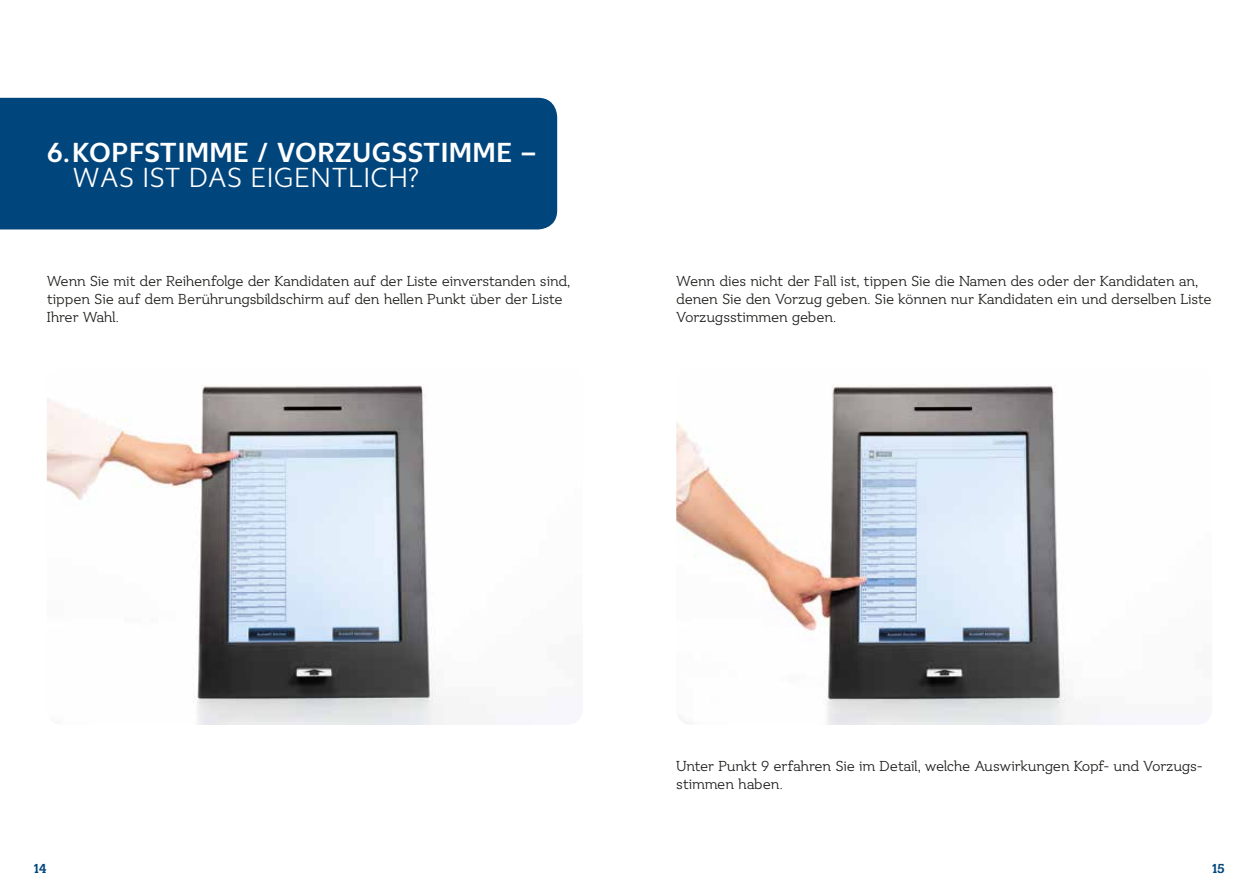
<style>
.page{position:relative;width:1259px;height:893px;background:#fff}
.page>*{position:absolute;margin:0;border:0;box-sizing:border-box;transform-origin:0 0}
.t1{font:700 28.5px "Ostbe Sans";letter-spacing:.01em;color:#fff}
.t2{font:28.5px "Ostbe Sans";letter-spacing:.01em;color:#fff}
.t3{font:15px/18px "Ostbe Serif";letter-spacing:-.02em;color:#1d1d1b}
.t4{font:700 13.5px "Ostbe Serif";color:#00457c}
</style>
<div class="page">
<div style="left:0;top:98px;width:557px;height:131px;background:#00457c"></div>
<img style="left:47px;top:385px;width:528px;height:340px">
<img style="left:676px;top:385px;width:458px;height:340px">
<h1 class="t1" style="left:47px;top:136px;width:492px">6.KOPFSTIMME / VORZUGSSTIMME –</h1>
<h1 class="t2" style="left:72px;top:162px;width:349px">WAS IST DAS EIGENTLICH?</h1>
<p class="t3" style="left:47px;top:273px;width:525px">Wenn Sie mit der Reihenfolge der Kandidaten auf der Liste einverstanden sind, tippen Sie auf dem Berührungsbildschirm auf den hellen Punkt über der Liste<br>Ihrer Wahl.</p>
<p class="t3" style="left:676px;top:273px;width:537px">Wenn dies nicht der Fall ist, tippen Sie die Namen des oder der Kandidaten an, denen Sie den Vorzug geben. Sie können nur Kandidaten ein und derselben Liste<br>Vorzugsstimmen geben.</p>
<p class="t3" style="left:676px;top:758px;width:528px">Unter Punkt 9 erfahren Sie im Detail, welche Auswirkungen Kopf- und Vorzugs&shy;stimmen haben.</p>
<p class="t4" style="left:34px;top:861px;width:14px">14</p>
<p class="t4" style="left:1212px;top:861px;width:14px">15</p>
</div>
